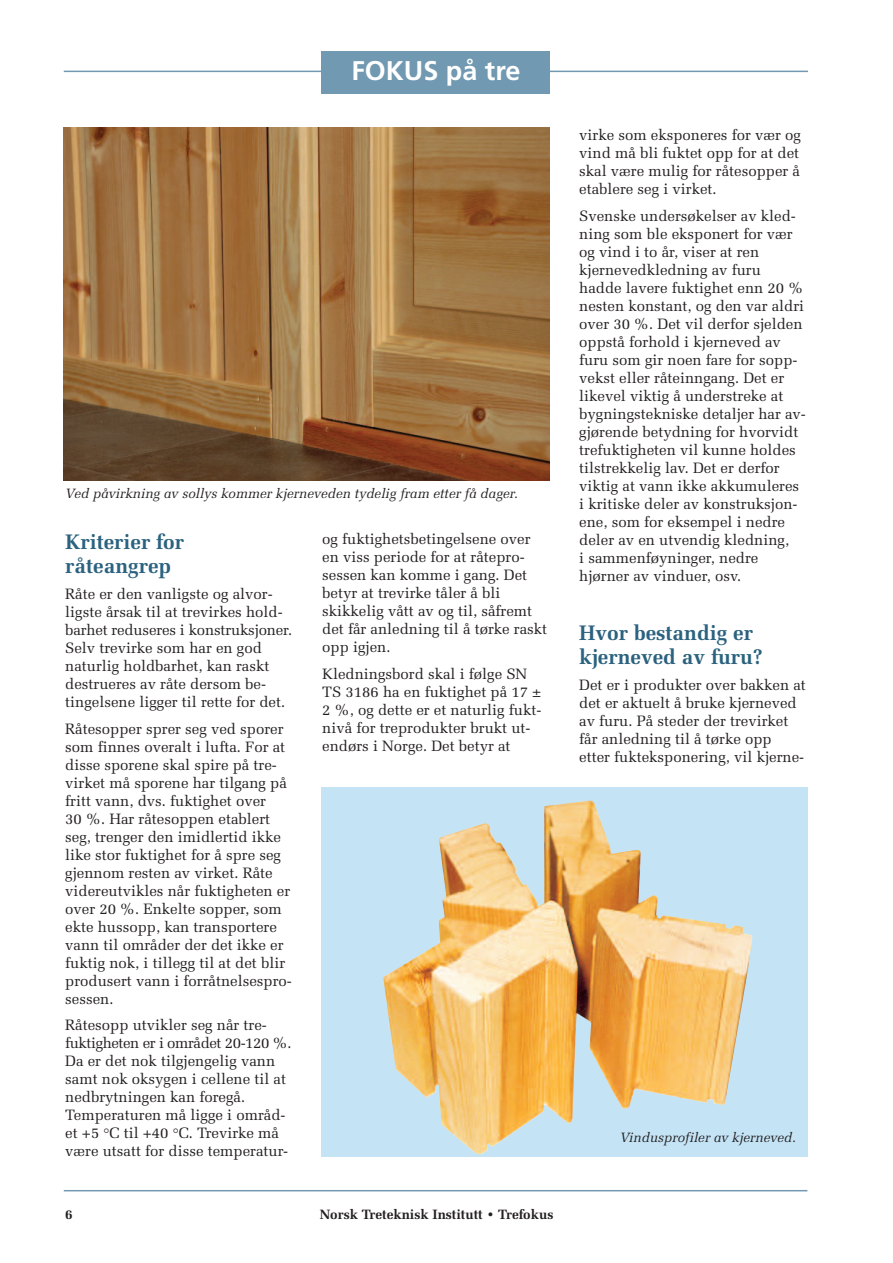
<style>
.page{position:relative;width:893px;height:1263px;background:#fff}
.page>*{position:absolute;margin:0;border:0;box-sizing:border-box;transform-origin:0 0}
.t1{font:700 27px "Frutiger";color:#fff}
.t2{font:700 21px/24px "Melior";color:#2b627f}
.t3{font:15px/18px "Melior";color:#231f20}
.t4{font:italic 13.5px "Melior";color:#231f20}
.t5{font:700 13.5px "Melior";color:#231f20}
</style>
<div class="page">
<hr style="left:64px;top:71px;width:744px;height:1px;background:#7199b1">
<div style="left:322px;top:51px;width:228px;height:43px;background:#7199b1"></div>
<hr style="left:64px;top:1190px;width:743px;height:1px;background:#7199b1">
<div style="left:322px;top:787px;width:486px;height:370px;background:#c4e4f6"></div>
<img style="left:383px;top:801px;width:369px;height:353px">
<img style="left:64px;top:128px;width:486px;height:352px">
<h1 class="t1" style="left:351px;top:59px;width:171px">FOKUS på tre</h1>
<p class="t4" style="left:65px;top:485px;width:454px">Ved påvirkning av sollys kommer kjerneveden tydelig fram etter få dager.</p>
<h2 class="t2" style="left:65px;top:529px;width:120px">Kriterier for råteangrep</h2>
<p class="t3" style="left:65px;top:585px;width:228px">Råte er den vanligste og alvor&shy;ligste årsak til at trevirkes hold&shy;barhet reduseres i konstruksjoner.<br>Selv trevirke som har en god naturlig holdbarhet, kan raskt destrueres av råte dersom be&shy;tingelsene ligger til rette for det.</p>
<p class="t3" style="left:65px;top:719px;width:228px">Råtesopper sprer seg ved sporer som finnes overalt i lufta. For at disse sporene skal spire på tre&shy;virket må sporene har tilgang på fritt vann, dvs. fuktighet over<br>30 %. Har råtesoppen etablert seg, trenger den imidlertid ikke like stor fuktighet for å spre seg gjennom resten av virket. Råte videreutvikles når fuktigheten er over 20 %. Enkelte sopper, som ekte hussopp, kan transportere vann til områder der det ikke er fuktig nok, i tillegg til at det blir produsert vann i forråtnelsespro&shy;sessen.</p>
<p class="t3" style="left:65px;top:1016px;width:228px">Råtesopp utvikler seg når tre&shy;fuktigheten er i området 20-120 %.<br>Da er det nok tilgjengelig vann samt nok oksygen i cellene til at nedbrytningen kan foregå.<br>Temperaturen må ligge i områd&shy;et +5 °C til +40 °C. Trevirke må være utsatt for disse temperatur-</p>
<p class="t3" style="left:322px;top:530px;width:226px">og fuktighetsbetingelsene over en viss periode for at råtepro&shy;sessen kan komme i gang. Det betyr at trevirke tåler å bli skikkelig vått av og til, såfremt det får anledning til å tørke raskt opp igjen.</p>
<p class="t3" style="left:322px;top:664px;width:221px">Kledningsbord skal i følge SN<br>TS 3186 ha en fuktighet på 17 ±<br>2 %, og dette er et naturlig fukt&shy;nivå for treprodukter brukt ut&shy;endørs i Norge. Det betyr at</p>
<p class="t5" style="left:65px;top:1207px;width:9px">6</p>
<p class="t5" style="left:320px;top:1207px;width:235px">Norsk Treteknisk Institutt • Trefokus</p>
<p class="t3" style="left:579px;top:126px;width:223px;text-align:justify">virke som eksponeres for vær og vind må bli fuktet opp for at det skal være mulig for råtesopper å etablere seg i virket.</p>
<p class="t3" style="left:579px;top:207px;width:228px">Svenske undersøkelser av kled&shy;ning som ble eksponert for vær og vind i to år, viser at ren kjernevedkledning av furu hadde lavere fuktighet enn 20 % nesten konstant, og den var aldri over 30 %. Det vil derfor sjelden oppstå forhold i kjerneved av furu som gir noen fare for sopp&shy;vekst eller råteinngang. Det er likevel viktig å understreke at bygningstekniske detaljer har av&shy;gjørende betydning for hvorvidt trefuktigheten vil kunne holdes tilstrekkelig lav. Det er derfor viktig at vann ikke akkumuleres i kritiske deler av konstruksjon&shy;ene, som for eksempel i nedre deler av en utvendig kledning,<br>i sammenføyninger, nedre hjørner av vinduer, osv.</p>
<h2 class="t2" style="left:579px;top:620px;width:185px">Hvor bestandig er kjerneved av furu?</h2>
<p class="t3" style="left:579px;top:676px;width:228px">Det er i produkter over bakken at det er aktuelt å bruke kjerneved av furu. På steder der trevirket får anledning til å tørke opp etter fukteksponering, vil kjerne-</p>
<p class="t4" style="left:620px;top:1129px;width:178px">Vindusprofiler av kjerneved.</p>
</div>
